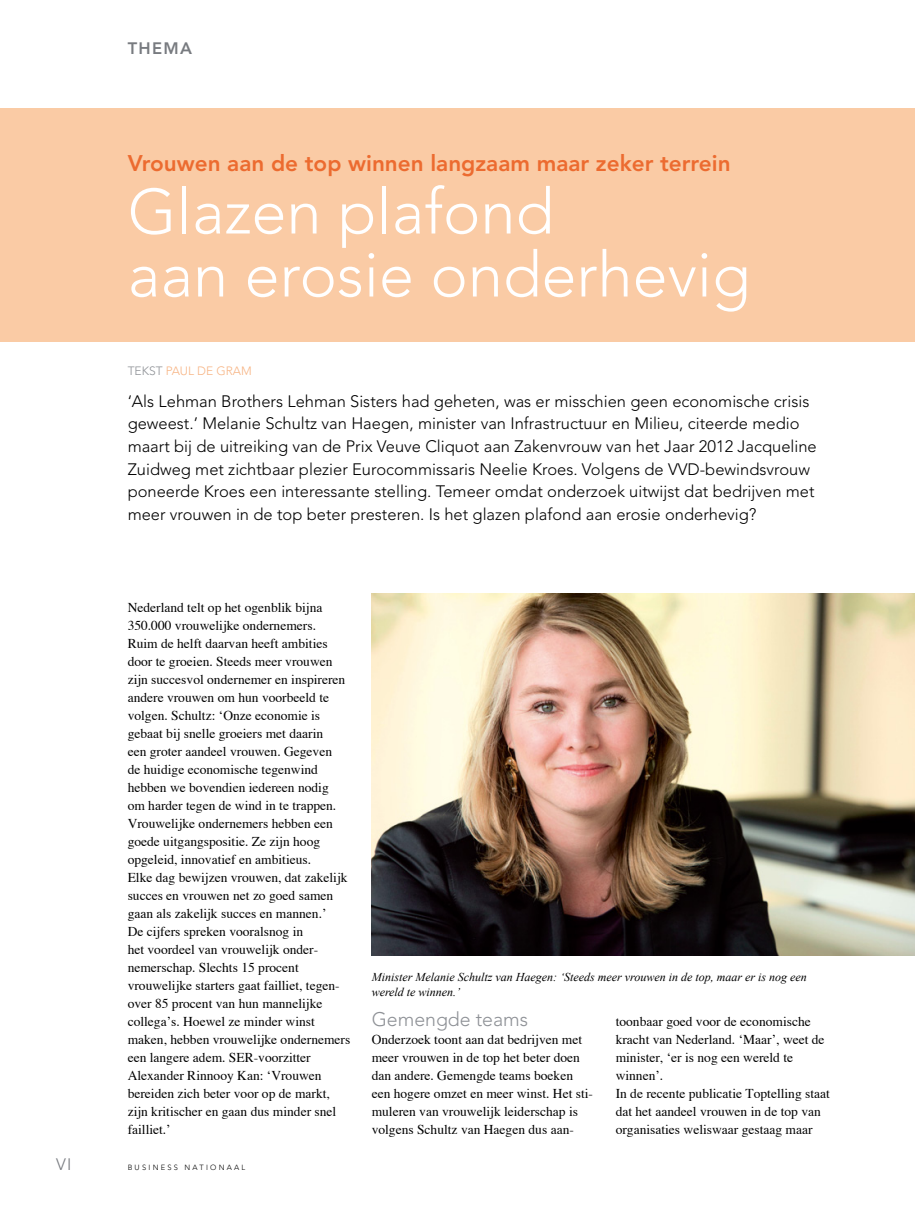
<style>
.page{position:relative;width:915px;height:1212px;background:#fff}
.page>*{position:absolute;margin:0;border:0;box-sizing:border-box;transform-origin:0 0}
.t1{font:300 63px/63px "Avenir";color:#fff}
.t2{font:800 22.5px "Avenir";color:#ec6b30}
.t3{font:300 19.5px "Avenir";color:#8e9196}
.t4{font:300 16.5px/22.5px "Avenir";color:#000}
.t5{font:800 16.5px "Avenir";color:#787b80}
.t6{font:300 16.5px "Avenir";color:#787b80}
.t7{font:13.5px/18px "Times";color:#000}
.t8{font:italic 12px/14.4px "Times New Roman";color:#000}
.t9{font:300 12px "Avenir";color:#8e9196}
.t10{font:300 12px "Avenir";color:#f7b484}
.t11{font:300 7.5px "Avenir";letter-spacing:.3em;color:#000}
.s1{color:#f7b484}
</style>
<div class="page">
<div style="left:0;top:108px;width:914px;height:234px;background:#facba5"></div>
<img style="left:371px;top:594px;width:543px;height:361px">
<p class="t5" style="left:128px;top:39px;width:66px">THEMA</p>
<h2 class="t2" style="left:128px;top:149px;width:604px">Vrouwen aan de top winnen langzaam maar zeker terrein</h2>
<h1 class="t1" style="left:128px;top:180px;width:624px">Glazen plafond<br>aan erosie onderhevig</h1>
<p class="t9" style="left:128px;top:364px;width:53px">TEKST <span class="s1">Paul</span></p>
<p class="t10" style="left:197px;top:364px;width:29px">de gram</p>
<p class="t4" style="left:128px;top:390px;width:690px">‘Als Lehman Brothers Lehman Sisters had geheten, was er misschien geen economische crisis geweest.’ Melanie Schultz van Haegen, minister van Infrastructuur en Milieu, citeerde medio maart bij de uitreiking van de Prix Veuve Cliquot aan Zakenvrouw van het Jaar 2012 Jacqueline Zuidweg met zichtbaar plezier Eurocommissaris Neelie Kroes. Volgens de VVD-bewindsvrouw poneerde Kroes een interessante stelling. Temeer omdat onderzoek uitwijst dat bedrijven met meer vrouwen in de top beter presteren. Is het glazen plafond aan erosie onderhevig?</p>
<p class="t7" style="left:128px;top:598px;width:224px">Nederland telt op het ogenblik bijna 350.000 vrouwelijke ondernemers.<br>Ruim de helft daarvan heeft ambities door te groeien. Steeds meer vrouwen zijn succesvol ondernemer en inspireren andere vrouwen om hun voorbeeld te volgen. Schultz: ‘Onze economie is gebaat bij snelle groeiers met daarin<br>een groter aandeel vrouwen. Gegeven<br>de huidige economische tegenwind hebben we bovendien iedereen nodig<br>om harder tegen de wind in te trappen.<br>Vrouwelijke ondernemers hebben een goede uitgangspositie. Ze zijn hoog opgeleid, innovatief en ambitieus.<br>Elke dag bewijzen vrouwen, dat zakelijk succes en vrouwen net zo goed samen gaan als zakelijk succes en mannen.’<br>De cijfers spreken vooralsnog in<br>het voordeel van vrouwelijk onder&shy;nemerschap. Slechts 15 procent vrouwelijke starters gaat failliet, tegen&shy;over 85 procent van hun mannelijke collega’s. Hoewel ze minder winst maken, hebben vrouwelijke ondernemers een langere adem. SER-voorzitter Alexander Rinnooy Kan: ‘Vrouwen bereiden zich beter voor op de markt, zijn kritischer en gaan dus minder snel failliet.’</p>
<p class="t6" style="left:56px;top:1155px;width:17px">VI</p>
<p class="t11" style="left:128px;top:1163px;width:119px">BUSINESS NATIONAAL</p>
<p class="t8" style="left:371px;top:969px;width:436px">Minister Melanie Schultz van Haegen: ‘Steeds meer vrouwen in de top, maar er is nog een wereld te winnen.’</p>
<h3 class="t3" style="left:371px;top:1008px;width:158px">Gemengde teams</h3>
<p class="t7" style="left:371px;top:1030px;width:223px">Onderzoek toont aan dat bedrijven met meer vrouwen in de top het beter doen dan andere. Gemengde teams boeken een hogere omzet en meer winst. Het sti&shy;muleren van vrouwelijk leiderschap is volgens Schultz van Haegen dus aan-</p>
<p class="t7" style="left:615px;top:1012px;width:216px">toonbaar goed voor de economische kracht van Nederland. ‘Maar’, weet de minister, ‘er is nog een wereld te winnen’.<br>In de recente publicatie Toptelling staat dat het aandeel vrouwen in de top van organisaties weliswaar gestaag maar</p>
</div>
